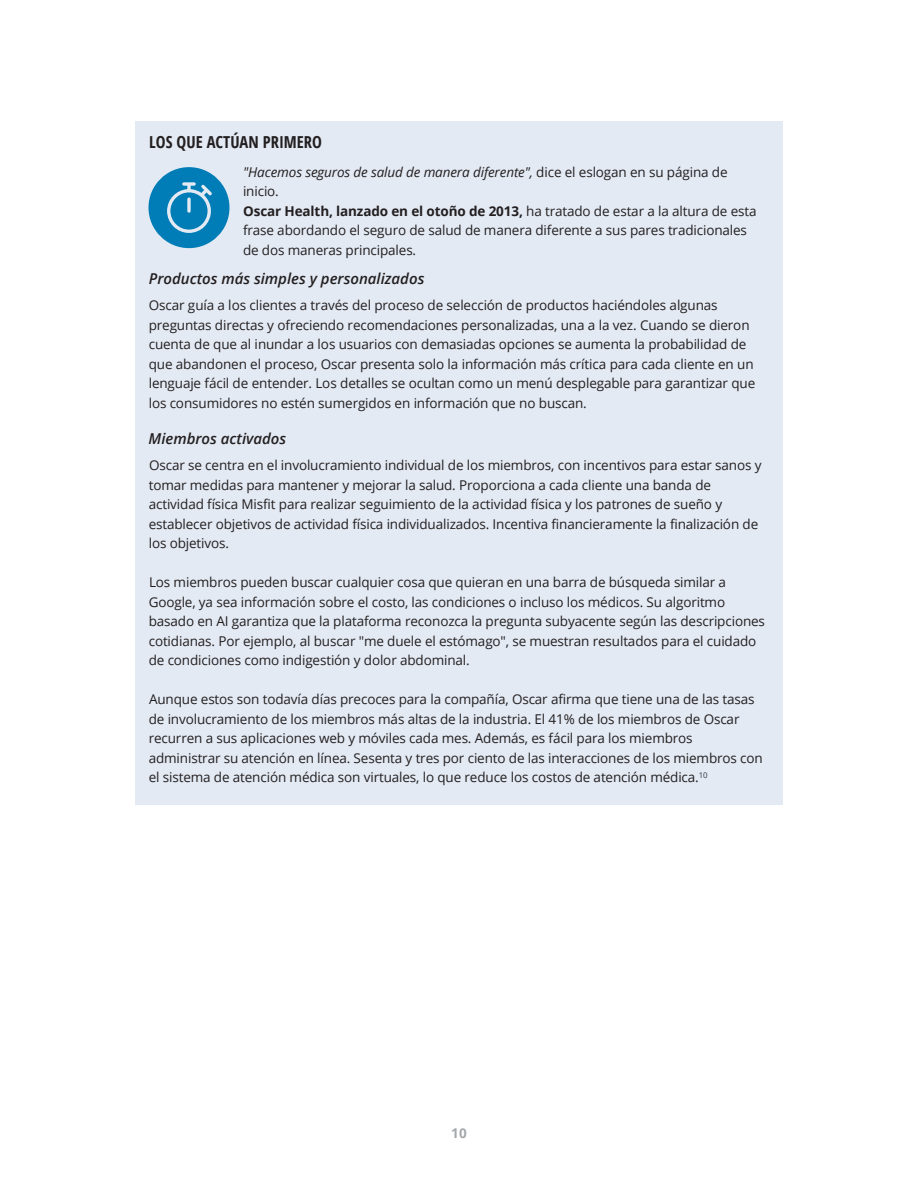
<style>
.page{position:relative;width:918px;height:1188px;background:#fff}
.page>*{position:absolute;margin:0;border:0;box-sizing:border-box;transform-origin:0 0}
.t1{font:700 16.5px "Open Sans Condensed";color:#231f20}
.t2{font:italic 600 15px "Open Sans";color:#231f20}
.t3{font:13.5px/19.5px "Open Sans";letter-spacing:-.01em;color:#231f20}
.t4{font:700 13.5px "Open Sans";color:#a5a8aa}
.s1{font-style:italic}
.s2{font-weight:700}
</style>
<div class="page">
<div style="left:135px;top:122px;width:648px;height:683px;background:#e3eaf4"></div>
<svg style="left:148px;top:167px;width:81px;height:81px"></svg>
<p class="t1" style="left:149px;top:130px;width:174px">LOS QUE ACTÚAN PRIMERO</p>
<p class="t3" style="left:243px;top:162px;width:515px"><span class="s1">"Hacemos seguros de salud de manera diferente",</span> dice el eslogan en su página de inicio.<br><span class="s2">Oscar Health, lanzado en el otoño de 2013,</span> ha tratado de estar a la altura de esta frase abordando el seguro de salud de manera diferente a sus pares tradicionales de dos maneras principales.</p>
<p class="t2" style="left:149px;top:268px;width:277px">Productos más simples y personalizados</p>
<p class="t3" style="left:149px;top:295px;width:608px">Oscar guía a los clientes a través del proceso de selección de productos haciéndoles algunas preguntas directas y ofreciendo recomendaciones personalizadas, una a la vez. Cuando se dieron cuenta de que al inundar a los usuarios con demasiadas opciones se aumenta la probabilidad de que abandonen el proceso, Oscar presenta solo la información más crítica para cada cliente en un lenguaje fácil de entender. Los detalles se ocultan como un menú desplegable para garantizar que los consumidores no estén sumergidos en información que no buscan.</p>
<p class="t2" style="left:149px;top:428px;width:139px">Miembros activados</p>
<p class="t3" style="left:149px;top:455px;width:614px">Oscar se centra en el involucramiento individual de los miembros, con incentivos para estar sanos y tomar medidas para mantener y mejorar la salud. Proporciona a cada cliente una banda de actividad física Misfit para realizar seguimiento de la actividad física y los patrones de sueño y establecer objetivos de actividad física individualizados. Incentiva financieramente la finalización de los objetivos.</p>
<p class="t3" style="left:149px;top:572px;width:618px">Los miembros pueden buscar cualquier cosa que quieran en una barra de búsqueda similar a Google, ya sea información sobre el costo, las condiciones o incluso los médicos. Su algoritmo basado en AI garantiza que la plataforma reconozca la pregunta subyacente según las descripciones cotidianas. Por ejemplo, al buscar "me duele el estómago", se muestran resultados para el cuidado de condiciones como indigestión y dolor abdominal.</p>
<p class="t3" style="left:149px;top:689px;width:616px">Aunque estos son todavía días precoces para la compañía, Oscar afirma que tiene una de las tasas de involucramiento de los miembros más altas de la industria. El 41% de los miembros de Oscar recurren a sus aplicaciones web y móviles cada mes. Además, es fácil para los miembros administrar su atención en línea. Sesenta y tres por ciento de las interacciones de los miembros con el sistema de atención médica son virtuales, lo que reduce los costos de atención médica.<sup>10</sup></p>
<p class="t4" style="left:451px;top:1123px;width:17px">10</p>
</div>
